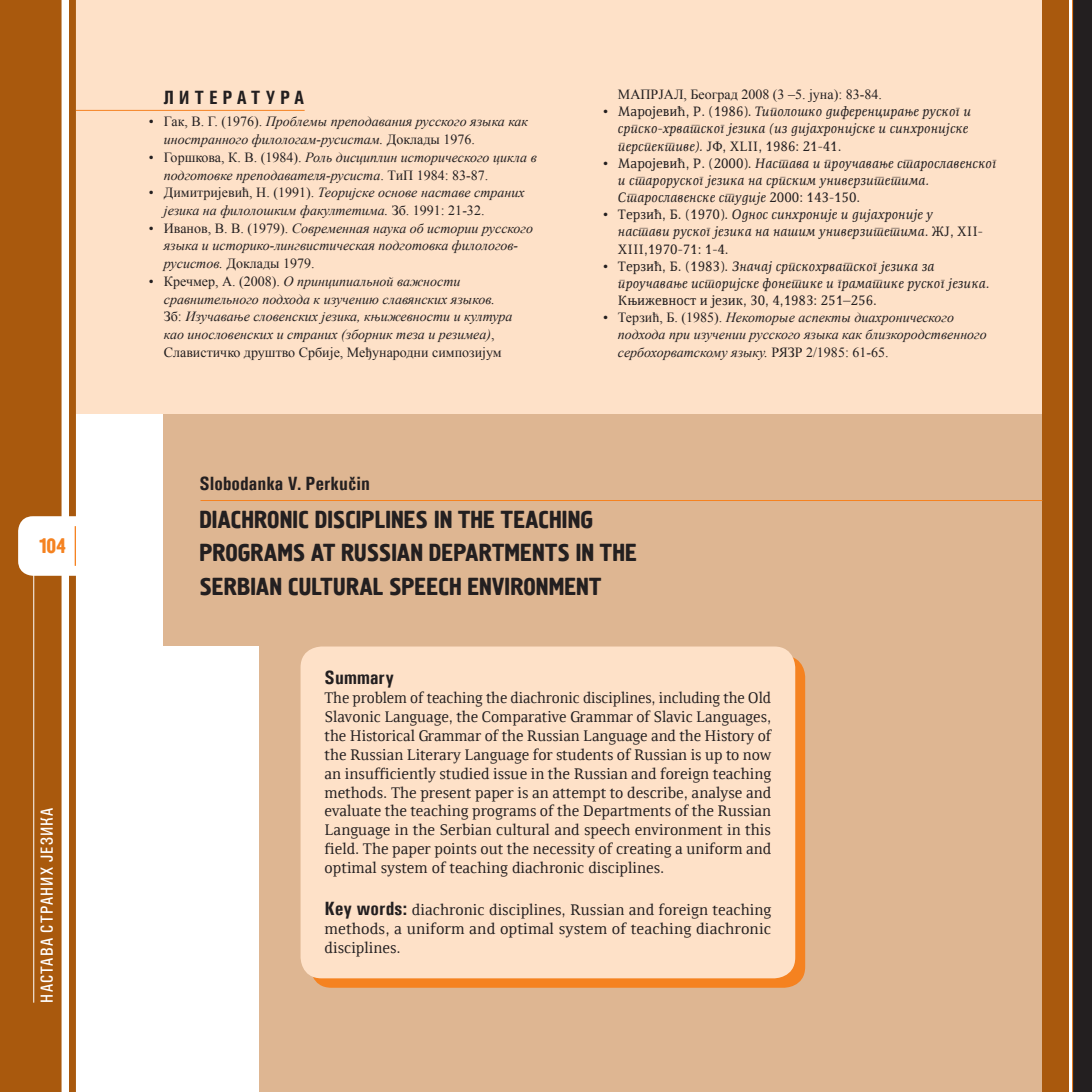
<style>
.page{position:relative;width:1092px;height:1092px;background:#fff}
.page>*{position:absolute;margin:0;border:0;box-sizing:border-box;transform-origin:0 0}
.t1{font:24.5px/33.2px "SRB Hermes C";letter-spacing:.005em;color:#231f20}
.t2{font:21px "SRB Hermes C";color:#f58220}
.t3{font:700 condensed 19.25px "Univers";letter-spacing:.005em;color:#231f20}
.t4{font:700 19.25px "Univers Cond C";letter-spacing:.26em;color:#231f20}
.t5{font:17.5px "Univers Cond C";letter-spacing:.07em;color:#fff}
.t6{font:15.75px/18.9px "SRB Resavska BGTT";color:#231f20;text-align:justify}
.t7{font:italic 14px/17.7px "Times New Roman";color:#231f20}
.t8{font:italic 14px/17.2px "SRB Resavska BGTT";color:#231f20}
.t9{font:14px "Times New Roman";color:#231f20}
.t10{font:14px "SRB Resavska BGTT";color:#231f20}
.s1{font-family:"SRB Resavska BGTT";font-style:normal}
.s2{font-style:normal}
.s3{font-family:"Univers";font-weight:700;font-stretch:condensed;font-size:19.25px}
</style>
<div class="page">
<div style="left:260px;top:207px;width:788px;height:884px;background:#deb692"></div>
<div style="left:164px;top:207px;width:884px;height:438px;background:#deb692"></div>
<div style="left:310px;top:656px;width:495px;height:331px;background:#f58220;border-radius:21px"></div>
<div style="left:300px;top:646px;width:495px;height:332px;background:#fee1c8;border-radius:21px"></div>
<div style="left:76px;top:0;width:978px;height:413px;background:#fee1c8"></div>
<div style="left:1072px;top:0;width:19px;height:1091px;background:#231f20"></div>
<hr style="left:1071px;top:0;width:1px;height:1091px;background:#f58220">
<div style="left:1042px;top:0;width:26px;height:1091px;background:#a9590d"></div>
<div style="left:0;top:0;width:62px;height:1091px;background:#a9590d"></div>
<svg style="left:69px;top:0;width:7px;height:1091px;background:#ae621a"></svg>
<hr style="left:33px;top:574px;width:1px;height:428px;background:#fff">
<hr style="left:200px;top:500px;width:842px;height:1px;background:#f58220">
<hr style="left:76px;top:110px;width:228px;height:1px;background:#f58220">
<h2 class="t2" style="left:39px;top:533px;width:28px">104</h2>
<p class="t5" style="left:37px;top:1002px;width:196px;rotate:-90deg">НАСТАВА СТРАНИХ ЈЕЗИКА</p>
<h3 class="t4" style="left:164px;top:86px;width:142px">ЛИТЕРАТУРА</h3>
<p class="t7" style="left:164px;top:113px;width:366px;text-indent:-15px"><span class="s1">•</span> <span class="s2">Гак, В. Г. (1976).</span> Проблемы преподавания русского языка как иностранного филологам-русистам. <span class="s2">Доклады 1976.</span></p>
<p class="t7" style="left:164px;top:148px;width:374px;text-indent:-15px"><span class="s2">• Горшкова, К. В. (1984).</span> Роль дисциплин исторического цикла в подготовке преподавателя-русиста<span class="s2">. ТиП 1984: 83-87.</span></p>
<p class="t7" style="left:164px;top:183px;width:362px;text-indent:-15px"><span class="s2">• Димитријевић, Н. (1991).</span> Теоријске основе наставе страних језика на филолошким факултетима. <span class="s2">Зб. 1991: 21-32.</span></p>
<p class="t7" style="left:164px;top:219px;width:371px;text-indent:-15px"><span class="s2">• Иванов, В. В. (1979).</span> Современная наука об истории русского языка и историко-лингвистическая подготовка филологов&shy;русистов. <span class="s2">Доклады 1979.</span></p>
<p class="t7" style="left:164px;top:272px;width:350px;text-indent:-15px"><span class="s2">• Кречмер, А. (2008).</span> О принципиальной важности сравнительного подхода к изучению славянских языков.<br><span class="s2">Зб:</span> Изучавање словенских језика, књижевности и култура као инословенских и страних (зборник теза и резимеа)<span class="s2">, Славистичко друштво Србије, Међународни симпозијум</span></p>
<p class="t9" style="left:618px;top:85px;width:265px">МАПРЈАЛ, Београд 2008 (3 –5. јуна): 83-84.</p>
<p class="t8" style="left:618px;top:103px;width:354px;text-indent:-15px"><span class="s2">• Маројевић, Р. (1986).</span> Типолошко диференцирање руског и српско-хрватског језика (из дијахронијске и синхронијске перспективе). <span class="s2">ЈФ, ХLII, 1986: 21-41.</span></p>
<p class="t8" style="left:618px;top:154px;width:380px;text-indent:-15px"><span class="s2">• Маројевић, Р. (2000).</span> Настава и проучавање старославенског и староруског језика на српским универзитетима.<br>Старославенске студије <span class="s2">2000: 143-150.</span></p>
<p class="t8" style="left:618px;top:206px;width:366px;text-indent:-15px"><span class="s2">• Терзић, Б. (1970).</span> Однос синхроније и дијахроније у настави руског језика на нашим универзитетима<span class="s2">. ЖЈ, ХII-<br>ХIII,1970-71: 1-4.</span></p>
<p class="t8" style="left:618px;top:257px;width:373px;text-indent:-15px"><span class="s2">• Терзић, Б. (1983).</span> Значај српскохрватског језика за проучавање историјске фонетике и граматике руског језика.</p>
<p class="t10" style="left:618px;top:292px;width:260px">Књижевност и језик, 30, 4,1983: 251–256.</p>
<p class="t7" style="left:618px;top:308px;width:370px;line-height:17.2px;text-indent:-15px"><span class="s1">•</span> <span class="s2">Терзић, Б. (1985).</span> Некоторые аспекты диахронического подхода при изучении русского языка как близкородственного сербохорватскому языку. <span class="s2">РЯЗР 2/1985: 61-65.</span></p>
<h3 class="t3" style="left:199px;top:471px;width:172px">Slobodanka V. Perkučin</h3>
<h1 class="t1" style="left:199px;top:503px;width:439px">DIACHRONIC DISCIPLINES IN THE TEACHING<br>PROGRAMS AT RUSSIAN DEPARTMENTS IN THE<br>SERBIAN CULTURAL SPEECH ENVIRONMENT</h1>
<h3 class="t3" style="left:324px;top:665px;width:71px">Summary</h3>
<p class="t6" style="left:324px;top:688px;width:448px">The problem of teaching the diachronic disciplines, including the Old Slavonic Language, the Comparative Grammar of Slavic Languages, the Historical Grammar of the Russian Language and the History of the Russian Literary Language for students of Russian is up to now an insufficiently studied issue in the Russian and foreign teaching methods. The present paper is an attempt to describe, analyse and evaluate the teaching programs of the Departments of the Russian Language in the Serbian cultural and speech environment in this field. The paper points out the necessity of creating a uniform and optimal system of teaching diachronic disciplines.</p>
<p class="t6" style="left:324px;top:900px;width:448px"><span class="s3">Key words:</span> diachronic disciplines, Russian and foreign teaching methods, a uniform and optimal system of teaching diachronic disciplines.</p>
</div>
